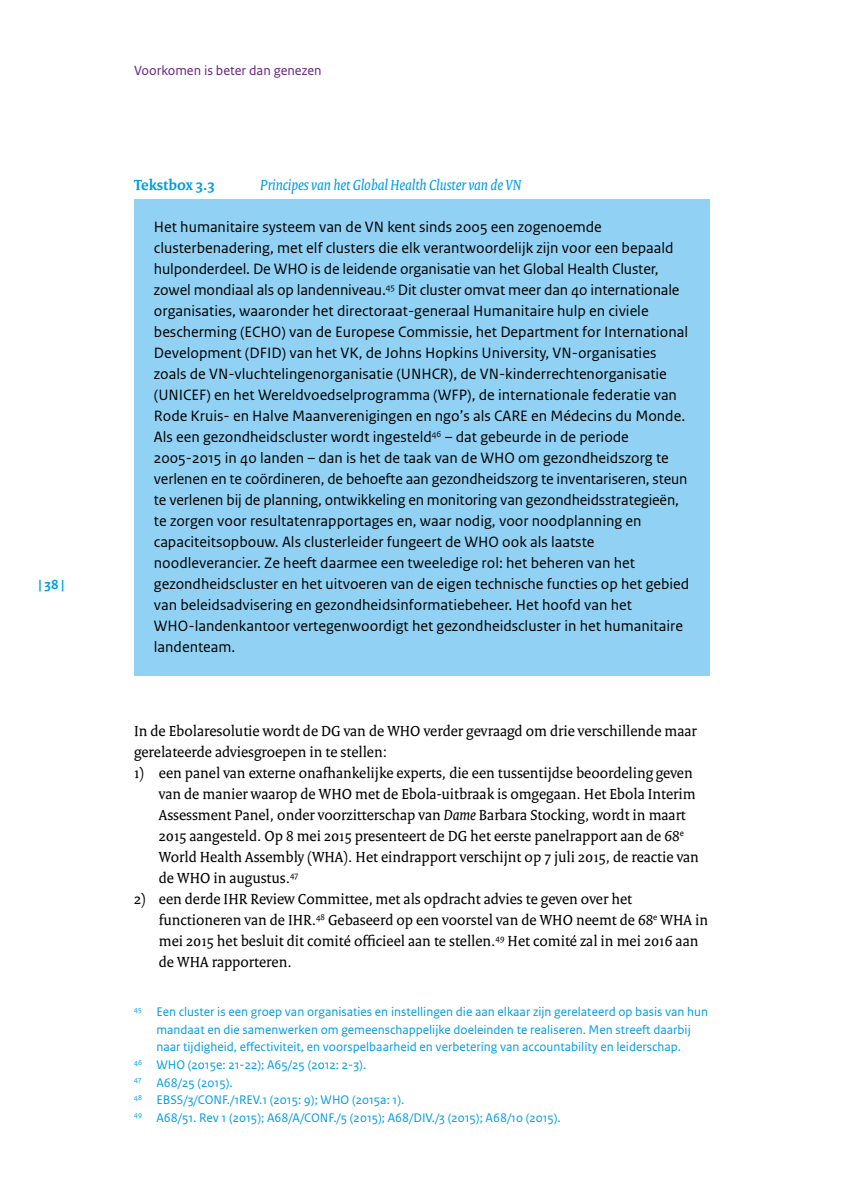
<style>
.page{position:relative;width:844px;height:1191px;background:#fff}
.page>*{position:absolute;margin:0;border:0;box-sizing:border-box;transform-origin:0 0}
._21_RO_Kader_Broodte{font:15.75px/21px "Rijksoverheid Sans Text";color:#000}
._11_RO_Opsomming{font:15.75px/21px "Rijksoverheid Serif";color:#000}
._10_RO_Broodtekst{font:15.75px/21px "Rijksoverheid Serif";color:#000}
.Boxtitel{font:italic 15.75px "Rijksoverheid Serif";color:#009de2}
.Boxtitel-2{font:700 15.75px "Rijksoverheid Serif";color:#009de2}
.t1{font:14px "Rijksoverheid Sans Text";color:#67207f}
.t2{font:700 14px "Rijksoverheid Sans Text";color:#009de2}
._14_RO_Voetnoot{font:13.12px/17.5px "Rijksoverheid Sans Text";color:#009de2;text-align:center}
.s1{font-style:italic}
</style>
<div class="page">
<div style="left:134px;top:199px;width:575px;height:477px;background:#91d1f3"></div>
<p class="t2" style="left:38px;top:576px;width:28px">| 38 |</p>
<p class="t1" style="left:134px;top:62px;width:189px">Voorkomen is beter dan genezen</p>
<p class="Boxtitel-2" style="left:134px;top:175px;width:82px">Tekstbox 3.3</p>
<p class="Boxtitel" style="left:260px;top:175px;width:262px">Principes van het Global Health Cluster van de VN</p>
<p class="_21_RO_Kader_Broodte" style="left:154px;top:216px;width:537px">Het humanitaire systeem van de VN kent sinds 2005 een zogenoemde clusterbenadering, met elf clusters die elk verantwoordelijk zijn voor een bepaald hulponderdeel. De WHO is de leidende organisatie van het Global Health Cluster, zowel mondiaal als op landenniveau.<sup>45</sup> Dit cluster omvat meer dan 40 internationale organisaties, waaronder het directoraat-generaal Humanitaire hulp en civiele bescherming (ECHO) van de Europese Commissie, het Department for International Development (DFID) van het VK, de Johns Hopkins University, VN-organisaties zoals de VN-vluchtelingenorganisatie (UNHCR), de VN-kinderrechtenorganisatie (UNICEF) en het Wereldvoedselprogramma (WFP), de internationale federatie van Rode Kruis- en Halve Maanverenigingen en ngo’s als CARE en Médecins du Monde.<br>Als een gezondheidscluster wordt ingesteld<sup>46</sup> – dat gebeurde in de periode 2005-2015 in 40 landen – dan is het de taak van de WHO om gezondheidszorg te verlenen en te coördineren, de behoefte aan gezondheidszorg te inventariseren, steun te verlenen bij de planning, ontwikkeling en monitoring van gezondheidsstrategieën, te zorgen voor resultatenrapportages en, waar nodig, voor noodplanning en capaciteitsopbouw. Als clusterleider fungeert de WHO ook als laatste noodleverancier. Ze heeft daarmee een tweeledige rol: het beheren van het gezondheidscluster en het uitvoeren van de eigen technische functies op het gebied van beleidsadvisering en gezondheidsinformatiebeheer. Het hoofd van het WHO-landenkantoor vertegenwoordigt het gezondheidscluster in het humanitaire landenteam.</p>
<p class="_10_RO_Broodtekst" style="left:134px;top:720px;width:564px">In de Ebolaresolutie wordt de DG van de WHO verder gevraagd om drie verschillende maar gerelateerde adviesgroepen in te stellen:</p>
<p class="_11_RO_Opsomming" style="left:159px;top:762px;width:541px;text-indent:-25px">1) een panel van externe onafhankelijke experts, die een tussentijdse beoordeling geven van de manier waarop de WHO met de Ebola-uitbraak is omgegaan. Het Ebola Interim Assessment Panel, onder voorzitterschap van <span class="s1">Dame</span> Barbara Stocking, wordt in maart 2015 aangesteld. Op 8 mei 2015 presenteert de DG het eerste panelrapport aan de 68<sup>e </sup>World Health Assembly (WHA). Het eindrapport verschijnt op 7 juli 2015, de reactie van de WHO in augustus.<sup>47</sup></p>
<p class="_11_RO_Opsomming" style="left:159px;top:888px;width:550px;text-indent:-25px">2) een derde IHR Review Committee, met als opdracht advies te geven over het functioneren van de IHR.<sup>48</sup> Gebaseerd op een voorstel van de WHO neemt de 68<sup>e</sup> WHA in mei 2015 het besluit dit comité officieel aan te stellen.<sup>49</sup> Het comité zal in mei 2016 aan de WHA rapporteren.</p>
<p class="_14_RO_Voetnoot" style="left:134px;top:1003px;width:575px"><sup>45</sup> Een cluster is een groep van organisaties en instellingen die aan elkaar zijn gerelateerd op basis van hun mandaat en die samenwerken om gemeenschappelijke doeleinden te realiseren. Men streeft daarbij<br>naar tijdigheid, effectiviteit, en voorspelbaarheid en verbetering van accountability en leiderschap.</p>
<p class="_14_RO_Voetnoot" style="left:134px;top:1056px;width:234px"><sup>46</sup> WHO (2015e: 21-22); A65/25 (2012: 2-3).</p>
<p class="_14_RO_Voetnoot" style="left:134px;top:1073px;width:100px"><sup>47</sup> A68/25 (2015).</p>
<p class="_14_RO_Voetnoot" style="left:134px;top:1091px;width:272px"><sup>48</sup> EBSS/3/CONF./1REV.1 (2015: 9); WHO (2015a: 1).</p>
<p class="_14_RO_Voetnoot" style="left:134px;top:1108px;width:428px"><sup>49</sup> A68/51. Rev 1 (2015); A68/A/CONF./5 (2015); A68/DIV./3 (2015); A68/10 (2015).</p>
</div>
